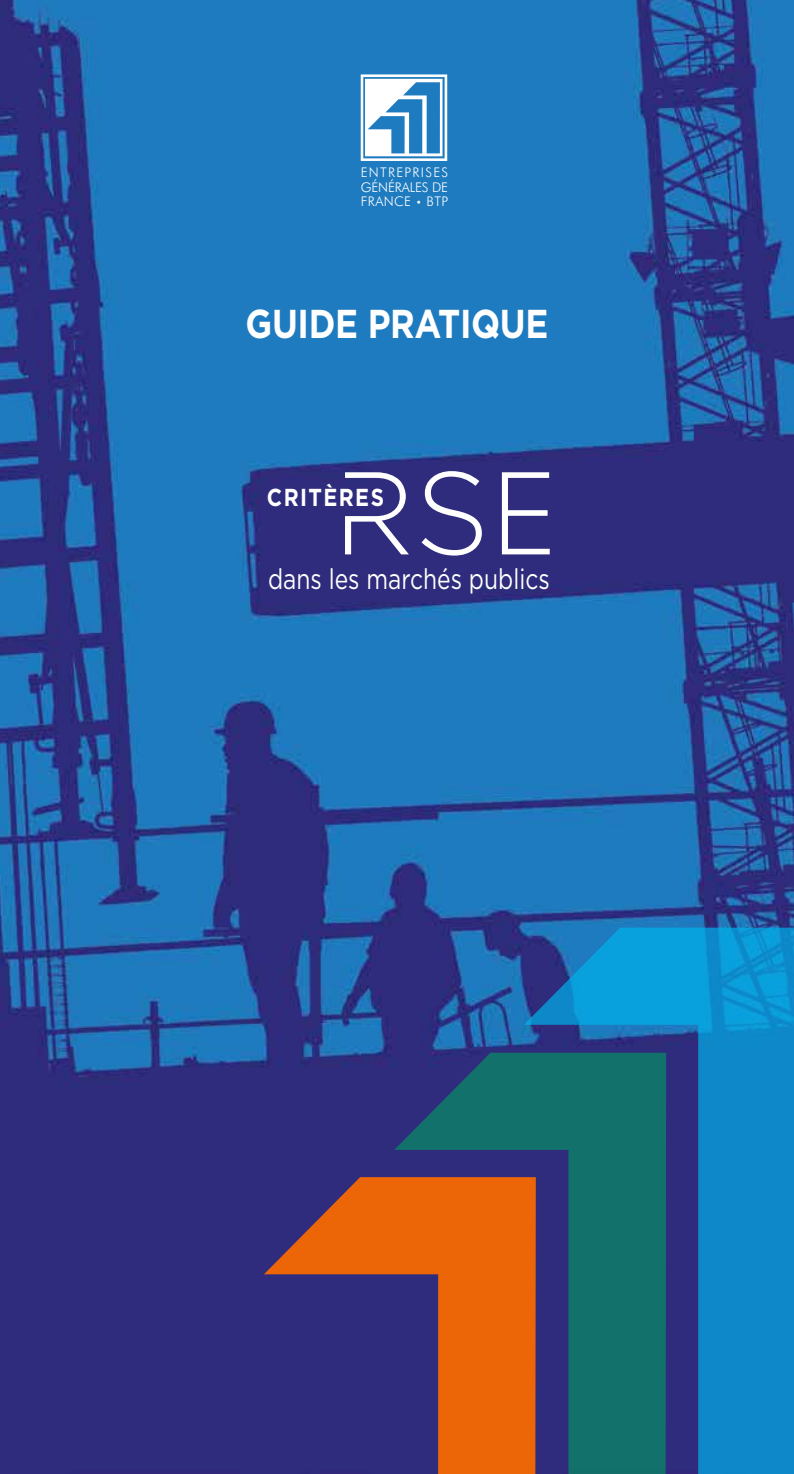
<style>
.page{position:relative;width:794px;height:1474px;background:#fff}
.page>*{position:absolute;margin:0;border:0;box-sizing:border-box;transform-origin:0 0}
.t1{font:700 40.25px "Gotham";letter-spacing:-.01em;color:#fff;scale:.85 1}
.t2{font:28.53px "Gotham";color:#fff;scale:.8 1}
.t3{font:700 24.5px "Gotham";letter-spacing:.065em;color:#fff;scale:.85 1}
.t4{font:300 13.3px/14.3px "Futura BT";letter-spacing:.035em;color:#fff;text-align:justify}
.s1{font-size:10.33px}
</style>
<div class="page">
<img style="left:0;top:0;width:794px;height:1473px">
<svg style="left:264px;top:1177px;width:130px;height:296px;background:#563864"></svg>
<svg style="left:524px;top:927px;width:270px;height:546px;background:#1477bb"></svg>
<svg style="left:394px;top:1052px;width:272px;height:421px;background:#595c51"></svg>
<svg style="left:361px;top:74px;width:86px;height:87px"></svg>
<svg style="left:345px;top:471px;width:205px;height:84px"></svg>
<p class="t4" style="left:361px;top:165px;width:89px">ENTREPRISES GÉNÉRALES DE FRANCE <span class="s1">•</span> BTP</p>
<h1 class="t1" style="left:245px;top:297px;width:358px">GUIDE PRATIQUE</h1>
<h3 class="t3" style="left:267px;top:481px;width:139px">CRITÈRES</h3>
<h2 class="t2" style="left:268px;top:560px;width:353px">dans les marchés publics</h2>
</div>
